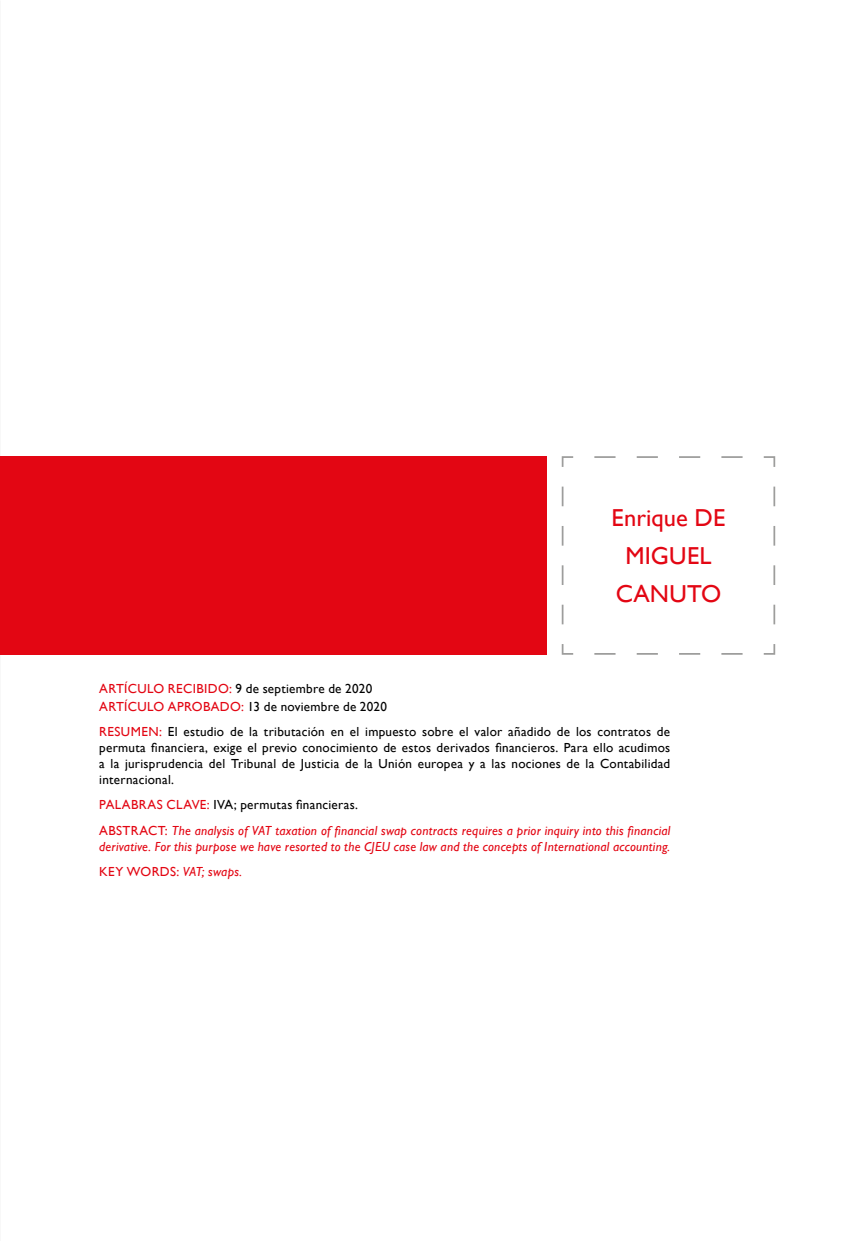
<style>
.page{position:relative;width:844px;height:1241px;background:#fff}
.page>*{position:absolute;margin:0;border:0;box-sizing:border-box;transform-origin:0 0}
.t1{font:24.5px/37.8px "Gill Sans";letter-spacing:.005em;color:#e30613;text-align:center}
.t2{font:13.12px/15.8px "Gill Sans";letter-spacing:.02em;color:#000}
.t3{font:italic 13.12px/25.7px "Gill Sans";letter-spacing:.02em;color:#e30613}
.s1{color:#e30613}
.s2{font-style:normal}
.s3{font-style:normal;color:#000}
</style>
<div class="page">
<div style="left:0;top:456px;width:546px;height:198px;background:#e30613"></div>
<svg style="left:561px;top:456px;width:214px;height:199px"></svg>
<h1 class="t1" style="left:611px;top:498px;width:115px">Enrique DE<br>MIGUEL<br>CANUTO</h1>
<p class="t2" style="left:99px;top:679px;width:289px;line-height:17.5px"><span class="s1">ARTÍCULO RECIBIDO:</span> 9 de septiembre de 2020<br><span class="s1">ARTÍCULO APROBADO:</span> 13 de noviembre de 2020</p>
<p class="t2" style="left:99px;top:723px;width:572px;text-align:justify"><span class="s1">RESUMEN:</span> El estudio de la tributación en el impuesto sobre el valor añadido de los contratos de permuta financiera, exige el previo conocimiento de estos derivados financieros. Para ello acudimos a la jurisprudencia del Tribunal de Justicia de la Unión europea y a las nociones de la Contabilidad internacional.</p>
<p class="t3" style="left:99px;top:791px;width:572px"><span class="s2">PALABRAS CLAVE:</span> <span class="s3">IVA; permutas financieras.<br></span><span class="s2">ABSTRACT:</span> The analysis of VAT taxation of financial swap contracts requires a prior inquiry into this financial</p>
<p class="t3" style="left:99px;top:833px;width:572px">derivative. For this purpose we have resorted to the CJEU case law and the concepts of International accounting.<br><span class="s2">KEY WORDS:</span> VAT; swaps.</p>
</div>
